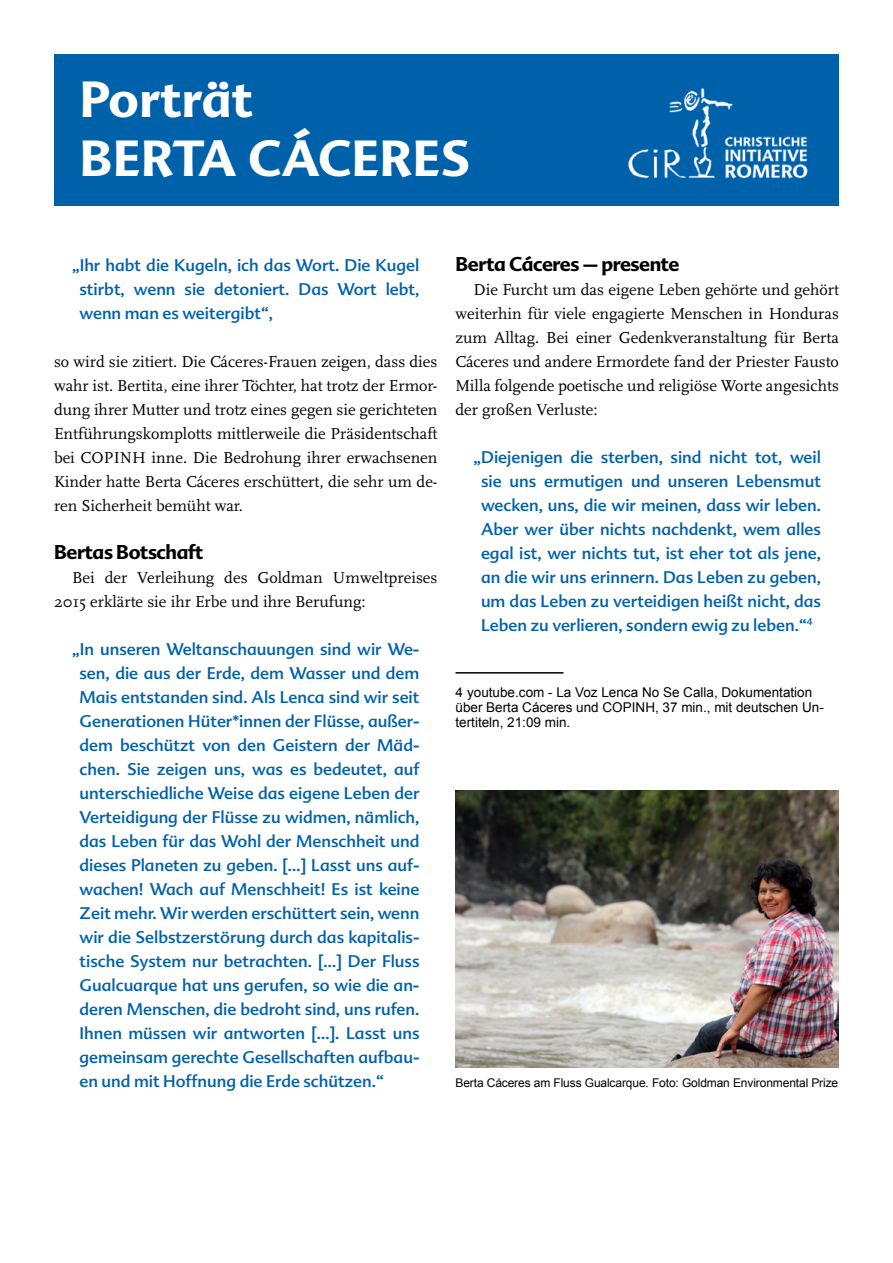
<style>
.page{position:relative;width:893px;height:1263px;background:#fff}
.page>*{position:absolute;margin:0;border:0;box-sizing:border-box;transform-origin:0 0}
.t1{font:700 49.5px/59.4px "Advert";letter-spacing:.01em;color:#fff}
.t2{font:700 19.5px "Advert";letter-spacing:-.02em;color:#000}
.t3{font:16.5px/24px "Advert";color:#0061ab;text-align:justify}
.t4{font:16.5px/24px "Scala";color:#000;text-align:justify}
.t5{font:13.5px/15px "Arial";color:#000}
.t6{font:12px "Arial";letter-spacing:-.01em;color:#000}
</style>
<div class="page">
<hr style="left:455px;top:672px;width:108px;height:2px;background:#000">
<div style="left:54px;top:54px;width:785px;height:151px;background:#0061ab"></div>
<img style="left:628px;top:88px;width:180px;height:91px">
<img style="left:455px;top:790px;width:384px;height:278px">
<h1 class="t1" style="left:80px;top:69px;width:392px">Porträt<br>Berta Cáceres</h1>
<p class="t3" style="left:80px;top:253px;width:341px;text-indent:-8px">„Ihr habt die Kugeln, ich das Wort. Die Kugel stirbt, wenn sie detoniert. Das Wort lebt, wenn man es weitergibt“,</p>
<p class="t4" style="left:54px;top:350px;width:385px">so wird sie zitiert. Die Cáceres-Frauen zeigen, dass dies wahr ist. Bertita, eine ihrer Töchter, hat trotz der Ermor&shy;dung ihrer Mutter und trotz eines gegen sie gerichteten Entführungskomplotts mittlerweile die Präsidentschaft bei COPINH inne. Die Bedrohung ihrer erwachsenen Kinder hatte Berta Cáceres erschüttert, die sehr um de&shy;ren Sicherheit bemüht war.</p>
<p class="t2" style="left:54px;top:540px;width:151px">Bertas Botschaft</p>
<p class="t4" style="left:54px;top:566px;width:385px;text-indent:18px">Bei der Verleihung des Goldman Umweltpreises<br>2015 erklärte sie ihr Erbe und ihre Berufung:</p>
<p class="t3" style="left:80px;top:637px;width:341px;text-indent:-8px">„In unseren Weltanschauungen sind wir We&shy;sen, die aus der Erde, dem Wasser und dem Mais entstanden sind. Als Lenca sind wir seit Generationen Hüter*innen der Flüsse, außer&shy;dem beschützt von den Geistern der Mäd&shy;chen. Sie zeigen uns, was es bedeutet, auf unterschiedliche Weise das eigene Leben der Verteidigung der Flüsse zu widmen, nämlich, das Leben für das Wohl der Menschheit und dieses Planeten zu geben. […] Lasst uns auf&shy;wachen! Wach auf Menschheit! Es ist keine Zeit mehr. Wir werden erschüttert sein, wenn wir die Selbstzerstörung durch das kapitalis&shy;tische System nur betrachten. […] Der Fluss Gualcuarque hat uns gerufen, so wie die an&shy;deren Menschen, die bedroht sind, uns rufen.<br>Ihnen müssen wir antworten […]. Lasst uns gemeinsam gerechte Gesellschaften aufbau&shy;en und mit Hoffnung die Erde schützen.“</p>
<p class="t2" style="left:455px;top:252px;width:226px">Berta Cáceres – presente</p>
<p class="t4" style="left:455px;top:278px;width:385px;text-indent:18px">Die Furcht um das eigene Leben gehörte und gehört weiterhin für viele engagierte Menschen in Honduras zum Alltag. Bei einer Gedenkveranstaltung für Berta Cáceres und andere Ermordete fand der Priester Fausto Milla folgende poetische und religiöse Worte angesichts der großen Verluste:</p>
<p class="t3" style="left:473px;top:445px;width:349px;text-align:center">„Diejenigen die sterben, sind nicht tot, weil sie uns ermutigen und unseren Lebensmut wecken, uns, die wir meinen, dass wir leben.<br>Aber wer über nichts nachdenkt, wem alles egal ist, wer nichts tut, ist eher tot als jene, an die wir uns erinnern. Das Leben zu geben, um das Leben zu verteidigen heißt nicht, das Leben zu verlieren, sondern ewig zu leben.“<sup>4</sup></p>
<p class="t5" style="left:455px;top:685px;width:370px">4 youtube.com - La Voz Lenca No Se Calla, Dokumentation über Berta Cáceres und COPINH, 37 min., mit deutschen Un&shy;tertiteln, 21:09 min.</p>
<p class="t6" style="left:455px;top:1075px;width:384px">Berta Cáceres am Fluss Gualcarque. Foto: Goldman Environmental Prize</p>
</div>
